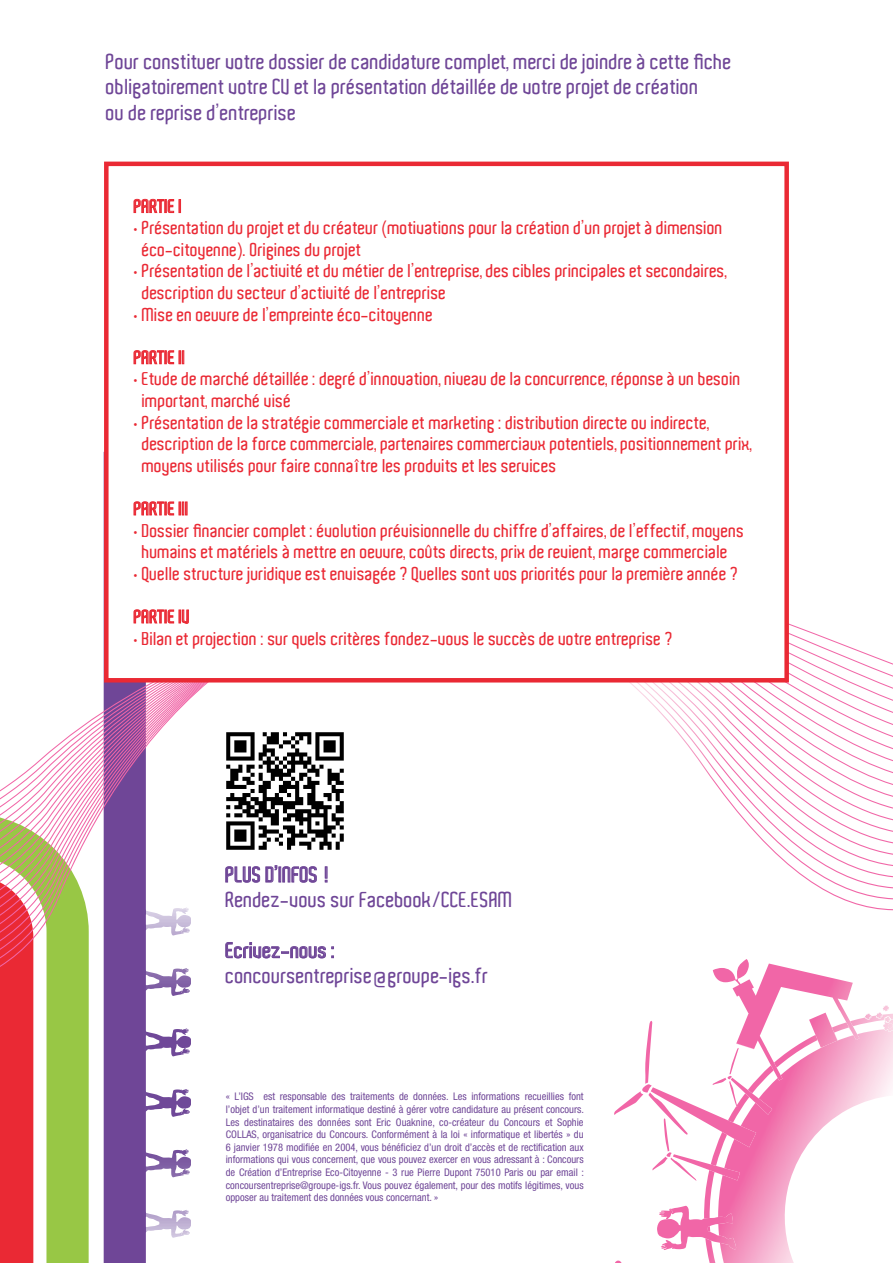
<style>
.page{position:relative;width:893px;height:1263px;background:#fff}
.page>*{position:absolute;margin:0;border:0;box-sizing:border-box;transform-origin:0 0}
.t1{font:600 21px/25.2px "Aldo";color:#6f4697}
.t2{font:600 18px/21.6px "Aldo";color:#ea2934}
.t3{font:condensed 10.5px/12.6px "Helvetica Neue";color:#6f4697;text-align:justify}
</style>
<div class="page">
<div style="left:104px;top:452px;width:42px;height:811px;background:#6f4697"></div>
<svg style="left:0;top:967px;width:89px;height:296px;background:#c6945a"></svg>
<svg style="left:145px;top:968px;width:46px;height:28px"></svg>
<svg style="left:145px;top:1029px;width:46px;height:27px"></svg>
<svg style="left:145px;top:1089px;width:46px;height:28px"></svg>
<svg style="left:145px;top:1150px;width:46px;height:27px"></svg>
<svg style="left:145px;top:1210px;width:46px;height:28px"></svg>
<svg style="left:0;top:958px;width:146px;height:9px"></svg>
<svg style="left:0;top:933px;width:184px;height:8px"></svg>
<svg style="left:0;top:924px;width:191px;height:9px"></svg>
<svg style="left:0;top:916px;width:191px;height:8px"></svg>
<svg style="left:0;top:907px;width:189px;height:9px"></svg>
<svg style="left:0;top:899px;width:146px;height:8px"></svg>
<svg style="left:0;top:890px;width:146px;height:9px"></svg>
<svg style="left:0;top:882px;width:328px;height:8px"></svg>
<svg style="left:0;top:873px;width:328px;height:9px"></svg>
<svg style="left:0;top:865px;width:328px;height:8px"></svg>
<svg style="left:0;top:848px;width:146px;height:9px"></svg>
<svg style="left:0;top:832px;width:146px;height:8px"></svg>
<svg style="left:0;top:791px;width:893px;height:41px"></svg>
<svg style="left:0;top:791px;width:488px;height:33px"></svg>
<svg style="left:0;top:791px;width:479px;height:25px"></svg>
<svg style="left:0;top:791px;width:474px;height:16px"></svg>
<svg style="left:0;top:791px;width:386px;height:8px"></svg>
<svg style="left:0;top:587px;width:893px;height:204px"></svg>
<div style="left:106px;top:164px;width:681px;height:516px;background:#fff"></div>
<svg style="left:133px;top:198px;width:48px;height:15px"></svg>
<svg style="left:133px;top:350px;width:51px;height:15px"></svg>
<svg style="left:133px;top:501px;width:54px;height:15px"></svg>
<svg style="left:133px;top:609px;width:56px;height:15px"></svg>
<div style="left:104px;top:162px;width:685px;height:520px;border:4px solid #ea2934"></div>
<svg style="left:614px;top:959px;width:279px;height:304px"></svg>
<img style="left:865px;top:1005px;width:24px;height:14px">
<img style="left:210px;top:717px;width:149px;height:149px">
<svg style="left:225px;top:865px;width:92px;height:18px"></svg>
<svg style="left:325px;top:866px;width:2px;height:16px"></svg>
<svg style="left:225px;top:942px;width:109px;height:17px"></svg>
<p class="t1" style="left:106px;top:49px;width:627px">Pour constituer votre dossier de candidature complet, merci de joindre à cette fiche obligatoirement votre CV et la présentation détaillée de votre projet de création<br>ou de reprise d’entreprise</p>
<p class="t2" style="left:134px;top:195px;width:50px">PARTIE I</p>
<p class="t2" style="left:142px;top:217px;width:582px;text-indent:-8px">• Présentation du projet et du créateur (motivations pour la création d’un projet à dimension éco-citoyenne). Origines du projet</p>
<p class="t2" style="left:142px;top:260px;width:587px;text-indent:-8px">• Présentation de l’activité et du métier de l’entreprise, des cibles principales et secondaires, description du secteur d’activité de l’entreprise</p>
<p class="t2" style="left:134px;top:303px;width:301px">• Mise en oeuvre de l’empreinte éco-citoyenne</p>
<p class="t2" style="left:134px;top:347px;width:53px">PARTIE II</p>
<p class="t2" style="left:142px;top:368px;width:600px;text-indent:-8px">• Etude de marché détaillée : degré d’innovation, niveau de la concurrence, réponse à un besoin important, marché visé</p>
<p class="t2" style="left:142px;top:411px;width:612px;text-indent:-8px">• Présentation de la stratégie commerciale et marketing : distribution directe ou indirecte, description de la force commerciale, partenaires commerciaux potentiels, positionnement prix, moyens utilisés pour faire connaître les produits et les services</p>
<p class="t2" style="left:134px;top:498px;width:56px">PARTIE III</p>
<p class="t2" style="left:134px;top:519px;width:612px;text-align:center">• Dossier financier complet : évolution prévisionnelle du chiffre d’affaires, de l’effectif, moyens humains et matériels à mettre en oeuvre, coûts directs, prix de revient, marge commerciale</p>
<p class="t2" style="left:134px;top:563px;width:606px">• Quelle structure juridique est envisagée ? Quelles sont vos priorités pour la première année ?</p>
<p class="t2" style="left:134px;top:606px;width:58px">PARTIE IV</p>
<p class="t2" style="left:134px;top:627px;width:541px">• Bilan et projection : sur quels critères fondez-vous le succès de votre entreprise ?</p>
<p class="t1" style="left:226px;top:862px;width:289px">PLUS D’INFOS !<br>Rendez-vous sur Facebook/CCE.ESAM</p>
<p class="t1" style="left:226px;top:938px;width:264px">Ecrivez-nous : concoursentreprise@groupe-igs.fr</p>
<p class="t3" style="left:226px;top:1090px;width:360px">« L’IGS est responsable des traitements de données. Les informations recueillies font l’objet d’un traitement informatique destiné à gérer votre candidature au présent concours.<br>Les destinataires des données sont Eric Ouaknine, co-créateur du Concours et Sophie COLLAS, organisatrice du Concours. Conformément à la loi « informatique et libertés » du 6 janvier 1978 modifiée en 2004, vous bénéficiez d’un droit d’accès et de rectification aux informations qui vous concernent, que vous pouvez exercer en vous adressant à : Concours de Création d’Entreprise Eco-Citoyenne - 3 rue Pierre Dupont 75010 Paris ou par email : concoursentreprise@groupe-igs.fr. Vous pouvez également, pour des motifs légitimes, vous opposer au traitement des données vous concernant. »</p>
</div>
